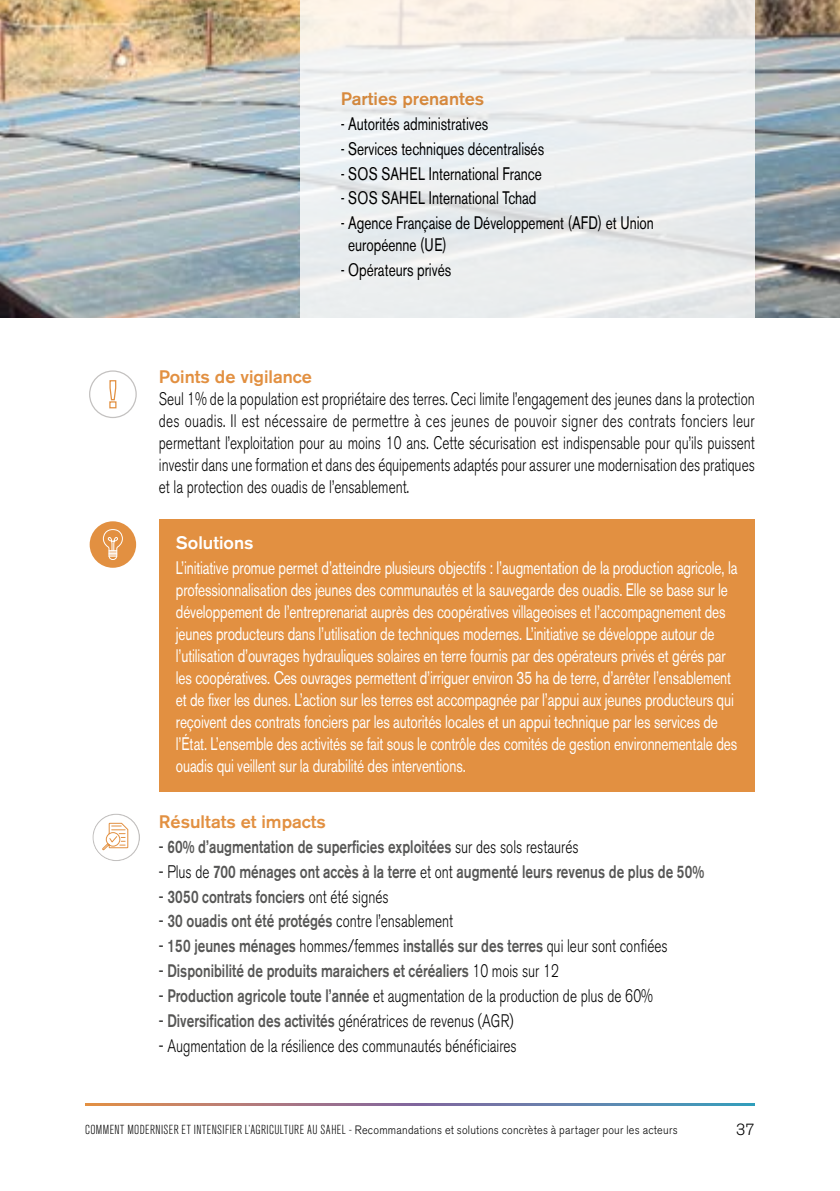
<style>
.page{position:relative;width:840px;height:1191px;background:#fff}
.page>*{position:absolute;margin:0;border:0;box-sizing:border-box;transform-origin:0 0}
.t1{font:700 37.8px "Helvetica Neue LT Std";color:#575756}
.t2{font:700 20.4px "Helvetica Neue LT Std";color:#575756}
.t3{font:18px/22px "Akzidenz Grotesk BE";letter-spacing:-.01em;color:#fff;scale:.75 1}
.t4{font:300 18px/22px "Akzidenz Grotesk BE";color:#000;text-align:justify;scale:.75 1}
.t5{font:500 18px "Akzidenz Grotesk BE";color:#575756;scale:.75 1}
.t6{font:18px/22px "Akzidenz Grotesk BE";color:#000;scale:.75 1}
.t7{font:500 18px "Akzidenz Grotesk BE";color:#e29041}
.t8{font:500 18px "Akzidenz Grotesk BE";color:#fff}
.t9{font:300 16px "Akzidenz Grotesk BE";color:#000}
.t10{font:300 12px "Akzidenz Grotesk BE";letter-spacing:.025em;color:#000;scale:.9 1}
.s1{font-weight:300;color:#000}
.s2{font-weight:500;color:#575756}
.s3{font-stretch:condensed;font-size:13px}
</style>
<div class="page">
<img style="left:0;top:0;width:839px;height:317px">
<svg style="left:300px;top:0;width:454px;height:317px;fill:#ecefef"></svg>
<svg style="left:85px;top:1103px;width:669px;height:3px;background:#887f92"></svg>
<svg style="left:109px;top:380px;width:8px;height:29px"></svg>
<div style="left:89px;top:370px;width:48px;height:48px;border:1px solid #c3c1c0;border-radius:50%"></div>
<div style="left:90px;top:521px;width:46px;height:47px;background:#e29041;border-radius:50%"></div>
<svg style="left:102px;top:529px;width:21px;height:31px"></svg>
<div style="left:92px;top:813px;width:48px;height:48px;border:1px solid #c3c1c0;border-radius:50%"></div>
<svg style="left:102px;top:822px;width:27px;height:29px"></svg>
<div style="left:159px;top:519px;width:595px;height:272px;background:#e29041"></div>
<p class="t7" style="left:340px;top:88px;width:145px">Parties prenantes</p>
<p class="t6" style="left:340px;top:113px;width:198px">- Autorités administratives</p>
<p class="t6" style="left:340px;top:137px;width:273px">- Services techniques décentralisés</p>
<p class="t6" style="left:340px;top:162px;width:270px">- SOS SAHEL International France</p>
<p class="t6" style="left:340px;top:187px;width:263px">- SOS SAHEL International Tchad</p>
<p class="t6" style="left:348px;top:212px;width:409px;text-indent:-8px">- Agence Française de Développement (AFD) et Union européenne (UE)</p>
<p class="t6" style="left:340px;top:259px;width:149px">- Opérateurs privés</p>
<p class="t7" style="left:159px;top:365px;width:154px">Points de vigilance</p>
<p class="t4" style="left:159px;top:388px;width:795px">Seul 1% de la population est propriétaire des terres. Ceci limite l’engagement des jeunes dans la protection des ouadis. Il est nécessaire de permettre à ces jeunes de pouvoir signer des contrats fonciers leur permettant l’exploitation pour au moins 10 ans. Cette sécurisation est indispensable pour qu’ils puissent investir dans une formation et dans des équipements adaptés pour assurer une modernisation des pratiques et la protection des ouadis de l’ensablement.</p>
<p class="t8" style="left:176px;top:531px;width:79px">Solutions</p>
<p class="t3" style="left:176px;top:556px;width:749px">L’initiative promue permet d’atteindre plusieurs objectifs : l’augmentation de la production agricole, la professionnalisation des jeunes des communautés et la sauvegarde des ouadis. Elle se base sur le développement de l’entreprenariat auprès des coopératives villageoises et l’accompagnement des jeunes producteurs dans l’utilisation de techniques modernes. L’initiative se développe autour de l’utilisation d’ouvrages hydrauliques solaires en terre fournis par des opérateurs privés et gérés par les coopératives. Ces ouvrages permettent d’irriguer environ 35 ha de terre, d’arrêter l’ensablement et de fixer les dunes. L’action sur les terres est accompagnée par l’appui aux jeunes producteurs qui reçoivent des contrats fonciers par les autorités locales et un appui technique par les services de l’État. L’ensemble des activités se fait sous le contrôle des comités de gestion environnementale des ouadis qui veillent sur la durabilité des interventions.</p>
<p class="t7" style="left:159px;top:810px;width:168px">Résultats et impacts</p>
<p class="t5" style="left:159px;top:835px;width:561px"><span class="s1">-</span> 60% d’augmentation de superficies exploitées <span class="s1">sur des sols restaurés</span></p>
<p class="t5" style="left:159px;top:860px;width:728px"><span class="s1">- Plus de</span> 700 ménages ont accès à la terre <span class="s1">et ont</span> augmenté leurs revenus de plus de 50%</p>
<p class="t5" style="left:159px;top:885px;width:307px"><span class="s1">-</span> 3050 contrats fonciers <span class="s1">ont été signés</span></p>
<p class="t5" style="left:159px;top:910px;width:393px"><span class="s1">-</span> 30 ouadis ont été protégés <span class="s1">contre l’ensablement</span></p>
<p class="t5" style="left:159px;top:935px;width:679px"><span class="s1">-</span> 150 jeunes ménages <span class="s1">hommes/femmes</span> installés sur des terres <span class="s1">qui leur sont confiées</span></p>
<p class="t5" style="left:159px;top:959px;width:534px"><span class="s1">-</span> Disponibilité de produits maraichers et céréaliers <span class="s1">10 mois sur 12</span></p>
<p class="t4" style="left:159px;top:985px;width:660px">- <span class="s2">Production agricole toute l’année</span> et augmentation de la production de plus de 60%</p>
<p class="t4" style="left:159px;top:1010px;width:474px">- <span class="s2">Diversification des activités</span> génératrices de revenus (AGR)</p>
<p class="t4" style="left:159px;top:1034px;width:478px">- Augmentation de la résilience des communautés bénéficiaires</p>
<p class="t2" style="left:205px;top:382px;width:7px">!</p>
<h1 class="t1" style="left:170px;top:378px;width:24px">+</h1>
<p class="t2" style="left:205px;top:462px;width:7px">!</p>
<h1 class="t1" style="left:174px;top:600px;width:24px">+</h1>
<p class="t2" style="left:208px;top:684px;width:7px">!</p>
<p class="t10" style="left:85px;top:1123px;width:659px"><span class="s3">COMMENT MODERNISER ET INTENSIFIER L’AGRICULTURE AU SAHEL -</span> Recommandations et solutions concrètes à partager pour les acteurs</p>
<p class="t9" style="left:735px;top:1120px;width:20px">37</p>
</div>
